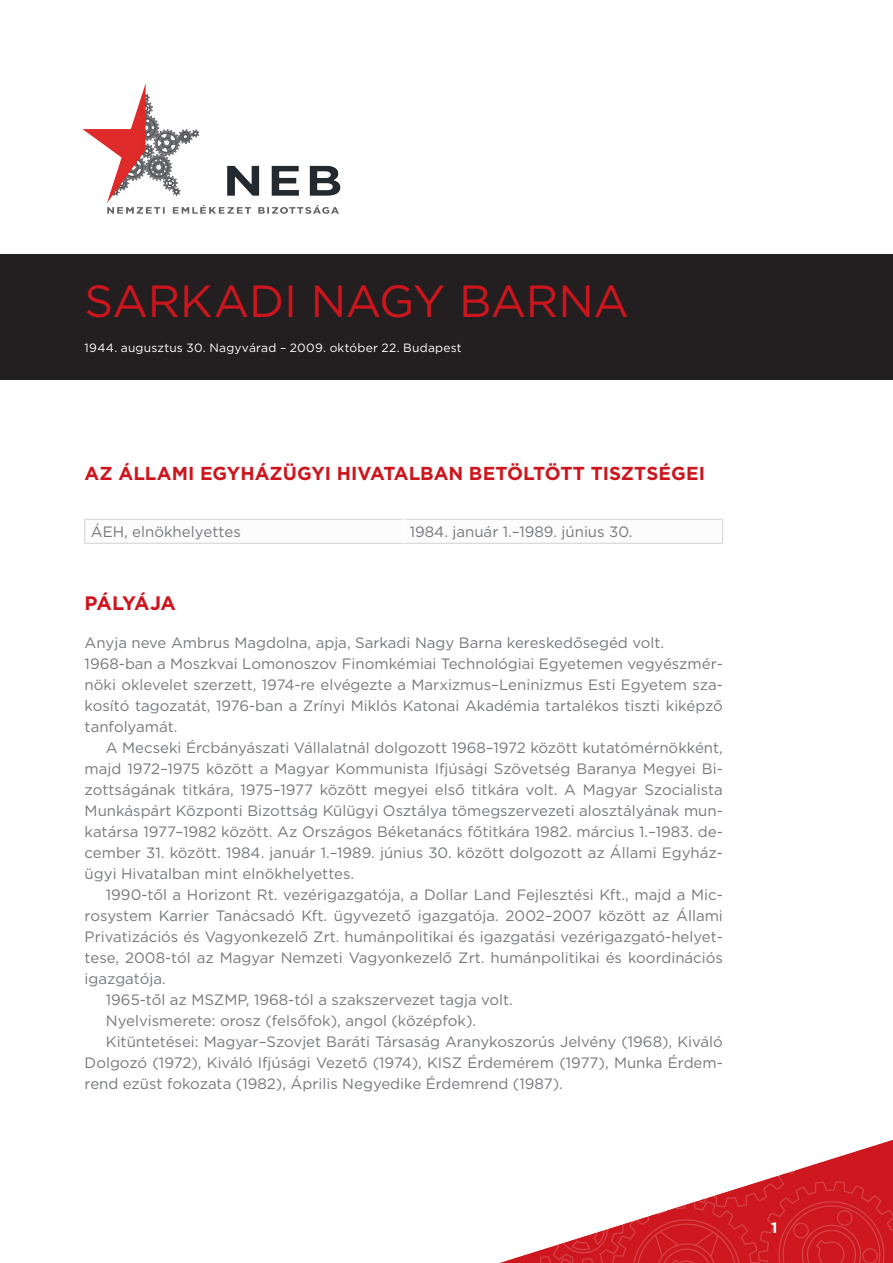
<style>
.page{position:relative;width:893px;height:1263px;background:#fff}
.page>*{position:absolute;margin:0;border:0;box-sizing:border-box;transform-origin:0 0}
.t1{font:45px "Gotham";letter-spacing:-.01em;color:#cd151d}
.t2{font:700 19.5px "Gotham";letter-spacing:-.07em;color:#cd151d}
.t3{font:700 18.75px "Gotham";color:#cd151d}
.t4{font:15px/21px "Gotham";color:#76787b}
.t5{font:700 15px "Gotham";color:#fff}
.t6{font:12px "Gotham";letter-spacing:.02em;color:#fff}
</style>
<div class="page">
<img style="left:500px;top:1140px;width:393px;height:123px">
<div style="left:0;top:254px;width:893px;height:125px;background:#231f20"></div>
<img style="left:82px;top:83px;width:259px;height:131px">
<svg style="left:85px;top:519px;width:638px;height:24px"></svg>
<hr style="left:85px;top:543px;width:319px;height:1px;background:#d1d2d4">
<hr style="left:404px;top:543px;width:319px;height:1px;background:#d1d2d4">
<div style="left:401px;top:519px;width:5px;height:24px;background:#fff"></div>
<h1 class="t1" style="left:85px;top:272px;width:546px">Sarkadi Nagy Barna</h1>
<p class="t6" style="left:85px;top:340px;width:379px">1944. augusztus 30. Nagyvárad – 2009. október 22. Budapest</p>
<p class="t3" style="left:85px;top:461px;width:622px">AZ ÁLLAMI EGYHÁZÜGYI H IVATALBAN BETÖLTÖTT TISZTSÉGEI</p>
<p class="t4" style="left:91px;top:521px;width:152px">ÁEH, elnökhelyettes</p>
<p class="t4" style="left:410px;top:521px;width:224px">1984. január 1.–1989. június 30.</p>
<h2 class="t2" style="left:85px;top:590px;width:92px">PÁLYÁJA</h2>
<p class="t4" style="left:85px;top:631px;width:640px">Anyja neve Ambrus Magdolna, apja, Sarkadi Nagy Barna kereskedősegéd volt.<br>1968-ban a Moszkvai Lomonoszov Finomkémiai Technológiai Egyetemen vegyészmér&shy;nöki oklevelet szerzett, 1974-re elvégezte a Marxizmus–Leninizmus Esti Egyetem sza&shy;kosító tagozatát, 1976-ban a Zrínyi Miklós Katonai Akadémia tartalékos tiszti kiképző tanfolyamát.</p>
<p class="t4" style="left:85px;top:736px;width:640px;text-align:justify;text-indent:21px">A Mecseki Ércbányászati Vállalatnál dolgozott 1968–1972 között kutatómérnökként, majd 1972–1975 között a Magyar Kommunista I fjúsági Szövetség Baranya Megyei Bi&shy;zottságának titkára, 1975–1977 között megyei első titkára volt. A Magyar Szocialista Munkáspárt Központi Bizottság Külügyi Osztálya tömegszervezeti alosztályának mun&shy;katársa 1977–1982 között. Az Országos Béketanács főtitkára 1982. március 1.–1983. de&shy;cember 31. között. 1984. január 1.–1989. június 30. között dolgozott az Állami Egyház&shy;ügyi Hivatalban mint elnökhelyettes.</p>
<p class="t4" style="left:106px;top:883px;width:618px">1990-től a Horizont Rt. vezérigazgatója, a Dollar Land Fejlesztési Kft., majd a Mic-</p>
<p class="t4" style="left:85px;top:904px;width:640px">rosystem Karrier Tanácsadó Kft. ügyvezető igazgatója. 2002–2007 között az Állami</p>
<p class="t4" style="left:85px;top:925px;width:640px">Privatizációs és Vagyonkezelő Zrt. humánpolitikai és igazgatási vezérigazgató-helyet-</p>
<p class="t4" style="left:85px;top:946px;width:640px">tese, 2008-tól az Magyar Nemzeti Vagyonkezelő Zrt. humánpolitikai és koordinációs</p>
<p class="t4" style="left:85px;top:967px;width:83px">igazgatója.</p>
<p class="t4" style="left:106px;top:988px;width:409px">1965-től az MSZMP, 1968-tól a szakszervezet tagja volt.</p>
<p class="t4" style="left:106px;top:1009px;width:372px">Nyelvismerete: orosz (felsőfok), angol (középfok).</p>
<p class="t4" style="left:106px;top:1030px;width:618px">Kitüntetései: Magyar–Szovjet Baráti Társaság Aranykoszorús Jelvény (1968), Kiváló</p>
<p class="t4" style="left:85px;top:1051px;width:640px">Dolgozó (1972), Kiváló I fjúsági Vezető (1974), KI SZ Érdemérem (1977), Munka Érdem-</p>
<p class="t4" style="left:85px;top:1072px;width:480px">rend ezüst fokozata (1982), Április Negyedike Érdemrend (1987).</p>
<p class="t5" style="left:771px;top:1218px;width:8px">1</p>
</div>
